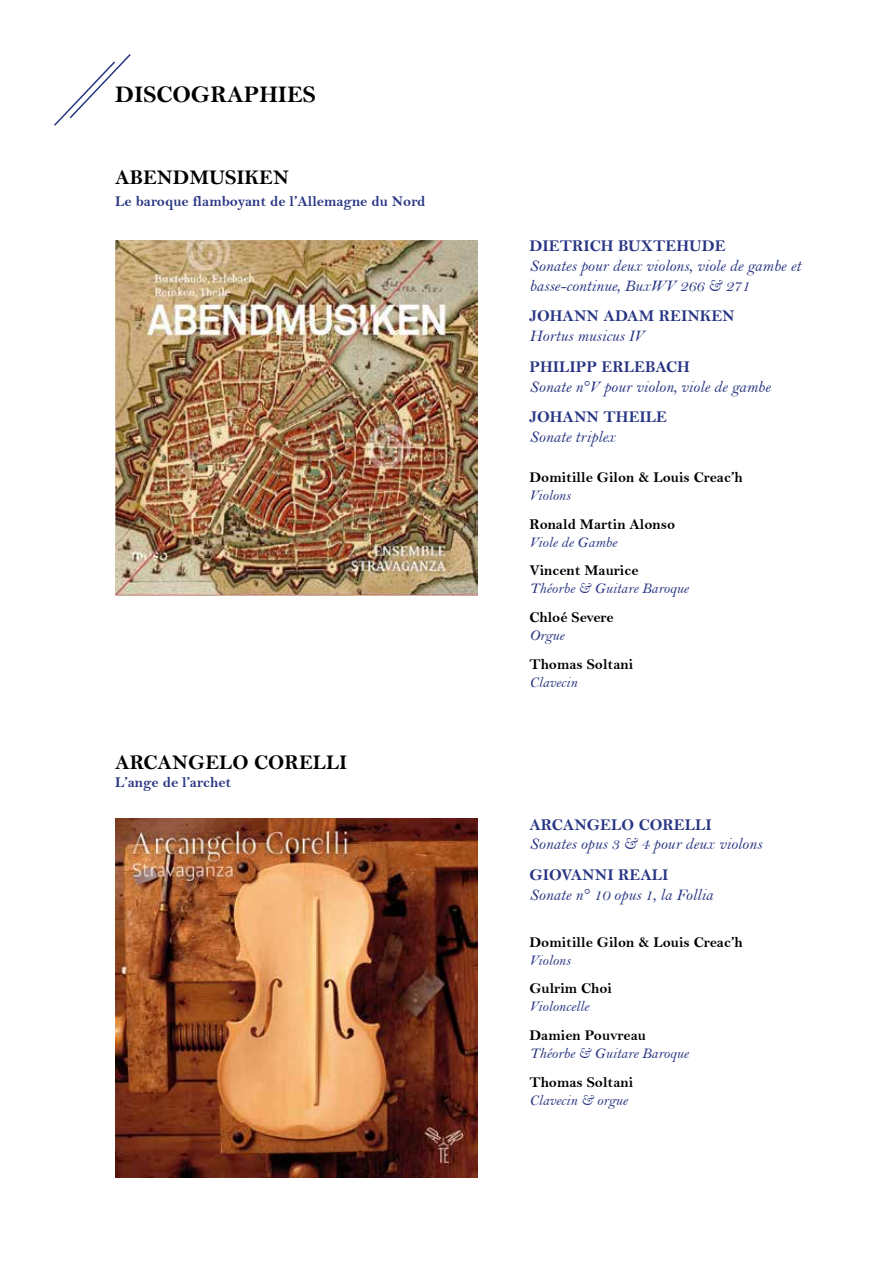
<style>
.page{position:relative;width:893px;height:1263px;background:#fff}
.page>*{position:absolute;margin:0;border:0;box-sizing:border-box;transform-origin:0 0}
.t1{font:24px "Bell MT Bold";color:#000}
.t2{font:21px "Bell MT Bold";color:#000}
.t3{font:16.5px/19.8px "Bell MT Italic";color:#283583}
.t4{font:16.5px "Bell MT Bold";color:#283583}
.t5{font:15px "Bell MT Bold";color:#000}
.t6{font:15px "Bell MT Italic";color:#283583}
.t7{font:15px "Bell MT Bold";color:#283583}
</style>
<div class="page">
<svg style="left:54px;top:54px;width:77px;height:72px"></svg>
<img style="left:115px;top:240px;width:363px;height:355px">
<img style="left:115px;top:819px;width:363px;height:359px">
<h1 class="t1" style="left:115px;top:80px;width:202px">DISCOGRAPHIES</h1>
<p class="t2" style="left:115px;top:165px;width:175px">ABENDMUSIKEN</p>
<p class="t7" style="left:115px;top:192px;width:312px">Le baroque flamboyant de l’Allemagne du Nord</p>
<p class="t2" style="left:115px;top:750px;width:234px">ARCANGELO CORELLI</p>
<p class="t7" style="left:115px;top:773px;width:118px">L’ange de l’archet</p>
<p class="t4" style="left:529px;top:236px;width:198px">DIETRICH BUXTEHUDE</p>
<p class="t3" style="left:529px;top:256px;width:273px">Sonates pour deux violons, viole de gambe et basse-continue, BuxWV 266 &amp; 271</p>
<p class="t4" style="left:529px;top:306px;width:207px">JOHANN ADAM REINKEN</p>
<p class="t3" style="left:529px;top:326px;width:116px">Hortus musicus IV</p>
<p class="t4" style="left:529px;top:357px;width:162px">PHILIPP ERLEBACH</p>
<p class="t3" style="left:529px;top:376px;width:243px">Sonate n°V pour violon, viole de gambe</p>
<p class="t4" style="left:529px;top:407px;width:139px">JOHANN THEILE</p>
<p class="t3" style="left:529px;top:427px;width:88px">Sonate triplex</p>
<p class="t5" style="left:529px;top:468px;width:215px">Domitille Gilon &amp; Louis Creac’h</p>
<p class="t6" style="left:529px;top:486px;width:43px">Violons</p>
<p class="t5" style="left:529px;top:515px;width:147px">Ronald Martin Alonso</p>
<p class="t6" style="left:529px;top:533px;width:89px">Viole de Gambe</p>
<p class="t5" style="left:529px;top:562px;width:111px">Vincent Maurice</p>
<p class="t6" style="left:529px;top:580px;width:161px">Théorbe &amp; Guitare Baroque</p>
<p class="t5" style="left:529px;top:608px;width:86px">Chloé Severe</p>
<p class="t6" style="left:529px;top:626px;width:37px">Orgue</p>
<p class="t5" style="left:529px;top:655px;width:105px">Thomas Soltani</p>
<p class="t6" style="left:529px;top:673px;width:49px">Clavecin</p>
<p class="t4" style="left:529px;top:814px;width:184px">ARCANGELO CORELLI</p>
<p class="t3" style="left:529px;top:834px;width:234px">Sonates opus 3 &amp; 4 pour deux violons</p>
<p class="t4" style="left:529px;top:865px;width:141px">GIOVANNI REALI</p>
<p class="t3" style="left:529px;top:885px;width:185px">Sonate n° 10 opus 1, la Follia</p>
<p class="t5" style="left:529px;top:933px;width:215px">Domitille Gilon &amp; Louis Creac’h</p>
<p class="t6" style="left:529px;top:951px;width:43px">Violons</p>
<p class="t5" style="left:529px;top:980px;width:84px">Gulrim Choi</p>
<p class="t6" style="left:529px;top:998px;width:61px">Violoncelle</p>
<p class="t5" style="left:529px;top:1026px;width:118px">Damien Pouvreau</p>
<p class="t6" style="left:529px;top:1044px;width:161px">Théorbe &amp; Guitare Baroque</p>
<p class="t5" style="left:529px;top:1073px;width:105px">Thomas Soltani</p>
<p class="t6" style="left:529px;top:1091px;width:100px">Clavecin &amp; orgue</p>
</div>
